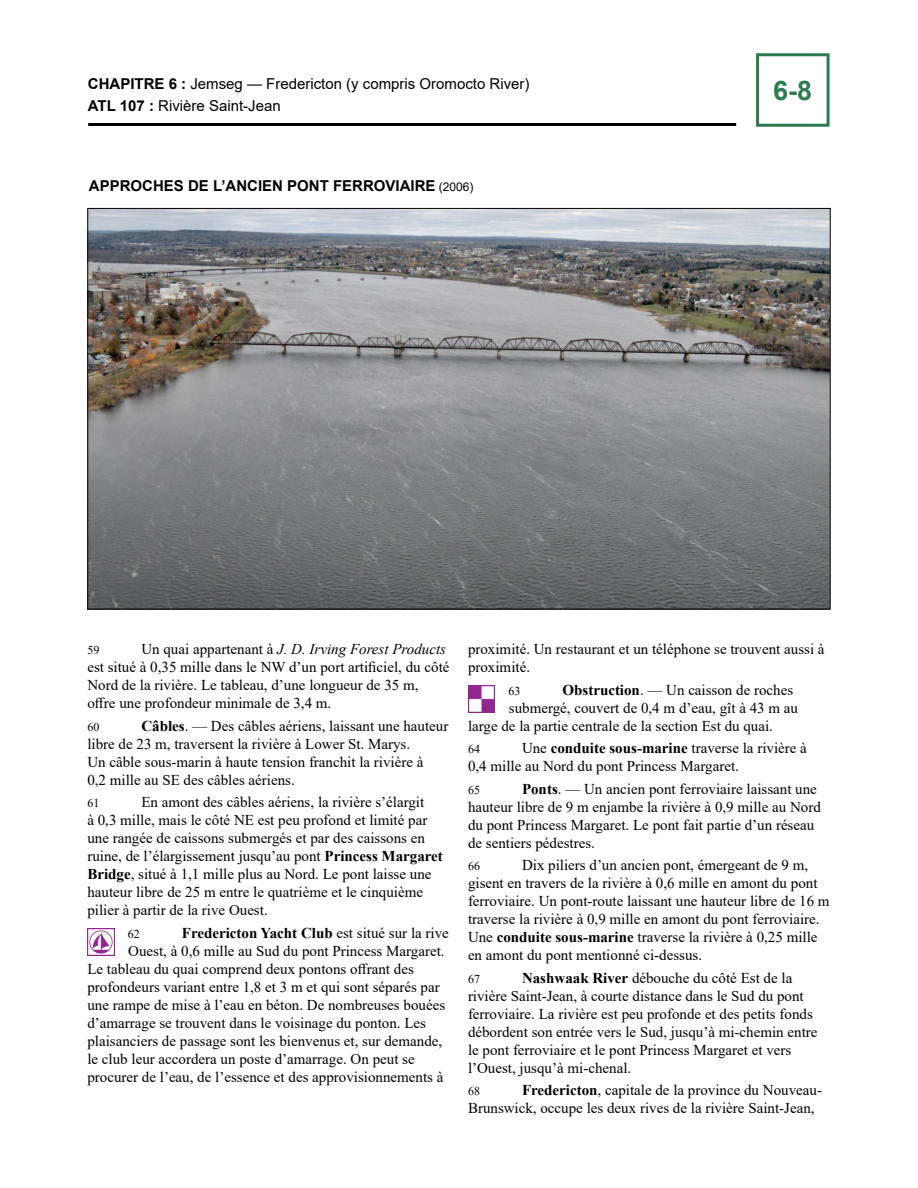
<style>
.page{position:relative;width:918px;height:1188px;background:#fff}
.page>*{position:absolute;margin:0;border:0;box-sizing:border-box;transform-origin:0 0}
.t1{font:700 27px "Arial";color:#2d7b4f}
.Para_1_Nested{font:15px/18px "Times New Roman";color:#000}
.Para_1_Nested_1_picto{font:15px/18px "Times New Roman";color:#000}
.t2{font:15px/21.6px "Arial";color:#000}
.t3{font:700 15px "Arial";color:#000}
.Para_1_Nested_1_picto-2{font:700 15px "Times New Roman";color:#000}
.Para_1_Nested-2{font:12px "Times New Roman";color:#000}
.Para_1_Nested_1_picto-3{font:12px "Times New Roman";color:#000}
.s1{font-weight:700}
.s2{font-weight:400;font-size:12px}
.s3{font-style:italic}
.s4{font-weight:400}
</style>
<div class="page">
<hr style="left:88px;top:123px;width:648px;height:3px;background:#000">
<div style="left:756px;top:53px;width:74px;height:74px;border:3px solid #2d7b4f"></div>
<img style="left:89px;top:210px;width:740px;height:397px">
<img style="left:87px;top:929px;width:27px;height:27px">
<img style="left:468px;top:686px;width:27px;height:27px">
<p class="t2" style="left:88px;top:73px;width:443px"><span class="s1">CHAPITRE 6 :</span> Jemseg — Fredericton (y compris Oromocto River)<br><span class="s1">ATL 107 :</span> Rivière Saint-Jean</p>
<h1 class="t1" style="left:773px;top:71px;width:41px">6-8</h1>
<p class="t3" style="left:89px;top:175px;width:386px">APPROCHES DE L’ANCIEN PONT FERROVIAIRE <span class="s2">(2006)</span></p>
<p class="Para_1_Nested" style="left:87px;top:640px;width:364px;text-indent:54px">Un quai appartenant à <span class="s3">J. D. Irving Forest Products </span>est situé à 0,35 mille dans le NW d’un port artificiel, du côté Nord de la rivière. Le tableau, d’une longueur de 35 m, offre une profondeur minimale de 3,4 m.</p>
<p class="Para_1_Nested-2" style="left:87px;top:718px;width:13px">60</p>
<p class="Para_1_Nested-2" style="left:87px;top:642px;width:13px">59</p>
<p class="Para_1_Nested" style="left:87px;top:716px;width:363px;text-indent:54px"><span class="s1">Câbles</span>. — Des câbles aériens, laissant une hauteur libre de 23 m, traversent la rivière à Lower St. Marys.<br>Un câble sous-marin à haute tension franchit la rivière à<br>0,2 mille au SE des câbles aériens.</p>
<p class="Para_1_Nested-2" style="left:87px;top:795px;width:13px">61</p>
<p class="Para_1_Nested" style="left:87px;top:793px;width:357px;text-indent:54px">En amont des câbles aériens, la rivière s’élargit<br>à 0,3 mille, mais le côté NE est peu profond et limité par une rangée de caissons submergés et par des caissons en ruine, de l’élargissement jusqu’au pont <span class="s1">Princess Margaret Bridge</span>, situé à 1,1 mille plus au Nord. Le pont laisse une hauteur libre de 25 m entre le quatrième et le cinquième pilier à partir de la rive Ouest.</p>
<p class="Para_1_Nested_1_picto-3" style="left:128px;top:925px;width:13px">62</p>
<p class="Para_1_Nested_1_picto-2" style="left:182px;top:922px;width:269px">Fredericton Yacht Club <span class="s4">est situé sur la rive</span></p>
<p class="Para_1_Nested_1_picto" style="left:128px;top:941px;width:318px">Ouest, à 0,6 mille au Sud du pont Princess Margaret.</p>
<p class="Para_1_Nested_1_picto" style="left:87px;top:959px;width:328px">Le tableau du quai comprend deux pontons offrant des</p>
<p class="Para_1_Nested_1_picto" style="left:87px;top:977px;width:354px">profondeurs variant entre 1,8 et 3 m et qui sont séparés par</p>
<p class="Para_1_Nested_1_picto" style="left:87px;top:995px;width:359px">une rampe de mise à l’eau en béton. De nombreuses bouées</p>
<p class="Para_1_Nested_1_picto" style="left:87px;top:1013px;width:340px">d’amarrage se trouvent dans le voisinage du ponton. Les</p>
<p class="Para_1_Nested_1_picto" style="left:87px;top:1031px;width:356px">plaisanciers de passage sont les bienvenus et, sur demande,</p>
<p class="Para_1_Nested_1_picto" style="left:87px;top:1049px;width:329px">le club leur accordera un poste d’amarrage. On peut se</p>
<p class="Para_1_Nested_1_picto" style="left:87px;top:1067px;width:358px">procurer de l’eau, de l’essence et des approvisionnements à</p>
<p class="Para_1_Nested_1_picto" style="left:468px;top:640px;width:358px">proximité. Un restaurant et un téléphone se trouvent aussi à proximité.</p>
<p class="Para_1_Nested_1_picto-3" style="left:508px;top:682px;width:13px">63</p>
<p class="Para_1_Nested_1_picto" style="left:562px;top:680px;width:232px"><span class="s1">Obstruction</span>. — Un caisson de roches</p>
<p class="Para_1_Nested_1_picto" style="left:509px;top:698px;width:291px">submergé, couvert de 0,4 m d’eau, gît à 43 m au</p>
<p class="Para_1_Nested_1_picto" style="left:468px;top:716px;width:307px">large de la partie centrale de la section Est du quai.</p>
<p class="Para_1_Nested-2" style="left:468px;top:741px;width:13px">64</p>
<p class="Para_1_Nested" style="left:468px;top:739px;width:340px;text-indent:54px">Une <span class="s1">conduite sous-marine</span> traverse la rivière à<br>0,4 mille au Nord du pont Princess Margaret.</p>
<p class="Para_1_Nested-2" style="left:468px;top:781px;width:13px">65</p>
<p class="Para_1_Nested" style="left:468px;top:779px;width:354px;text-indent:54px"><span class="s1">Ponts</span>. — Un ancien pont ferroviaire laissant une hauteur libre de 9 m enjambe la rivière à 0,9 mille au Nord du pont Princess Margaret. Le pont fait partie d’un réseau de sentiers pédestres.</p>
<p class="Para_1_Nested-2" style="left:468px;top:858px;width:13px">66</p>
<p class="Para_1_Nested" style="left:468px;top:856px;width:363px;text-indent:54px">Dix piliers d’un ancien pont, émergeant de 9 m, gisent en travers de la rivière à 0,6 mille en amont du pont ferroviaire. Un pont-route laissant une hauteur libre de 16 m traverse la rivière à 0,9 mille en amont du pont ferroviaire.<br>Une <span class="s1">conduite sous-marine</span> traverse la rivière à 0,25 mille en amont du pont mentionné ci-dessus.</p>
<p class="Para_1_Nested-2" style="left:468px;top:970px;width:13px">67</p>
<p class="Para_1_Nested" style="left:468px;top:968px;width:351px;text-indent:54px"><span class="s1">Nashwaak River</span> débouche du côté Est de la rivière Saint-Jean, à courte distance dans le Sud du pont ferroviaire. La rivière est peu profonde et des petits fonds débordent son entrée vers le Sud, jusqu’à mi-chemin entre le pont ferroviaire et le pont Princess Margaret et vers l’Ouest, jusqu’à mi-chenal.</p>
<p class="Para_1_Nested-2" style="left:468px;top:1083px;width:13px">68</p>
<p class="Para_1_Nested" style="left:468px;top:1081px;width:356px;text-indent:54px"><span class="s1">Fredericton</span>, capitale de la province du Nouveau-<br>Brunswick, occupe les deux rives de la rivière Saint-Jean,</p>
</div>
